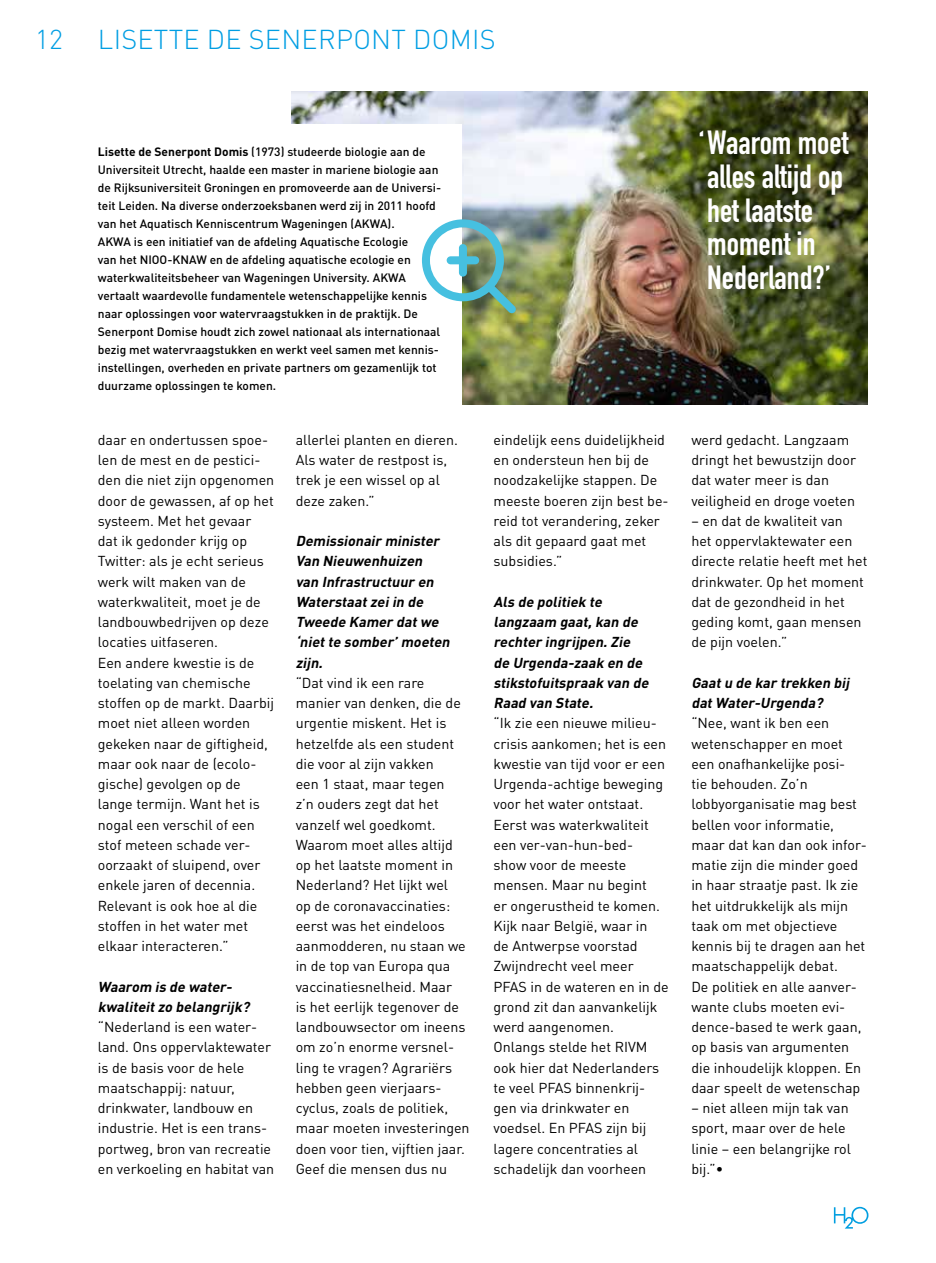
<style>
.page{position:relative;width:936px;height:1263px;background:#fff}
.page>*{position:absolute;margin:0;border:0;box-sizing:border-box;transform-origin:0 0}
.t1{font:33px/33.9px "DIN Engschrift";color:#fff}
.t2{font:300 27px "DIN Pro";letter-spacing:.01em;color:#009ee3}
.t3{font:14.25px/20.2px "DIN Pro";color:#000}
.t4{font:italic 700 14.25px/20.2px "DIN Pro";color:#000}
.t5{font:500 12px/18px "DIN Pro";color:#000}
.s1{font-weight:700}
</style>
<div class="page">
<svg style="left:833px;top:1207px;width:35px;height:21px"></svg>
<img style="left:291px;top:92px;width:576px;height:312px">
<div style="left:271px;top:124px;width:190px;height:294px;background:#fff"></div>
<svg style="left:422px;top:215px;width:94px;height:98px"></svg>
<h2 class="t2" style="left:35px;top:18px;width:29px">12</h2>
<h2 class="t2" style="left:98px;top:18px;width:399px">LISETTE DE SENERPONT DOMIS</h2>
<p class="t5" style="left:98px;top:141px;width:345px"><span class="s1">Lisette de Senerpont Domis</span> (1973) studeerde biologie aan de Universiteit Utrecht, haalde een master in mariene biologie aan de Rijksuniversiteit Groningen en promoveerde aan de Universi&shy;teit Leiden. Na diverse onderzoeksbanen werd zij in 2011 hoofd van het Aquatisch Kenniscentrum Wageningen (AKWA).<br>AKWA is een initiatief van de afdeling Aquatische Ecologie<br>van het NIOO-KNAW en de afdeling aquatische ecologie en waterkwaliteitsbeheer van Wageningen University. AKWA vertaalt waardevolle fundamentele wetenschappelijke kennis naar oplossingen voor watervraagstukken in de praktijk. De Senerpont Domise houdt zich zowel nationaal als internationaal bezig met watervraagstukken en werkt veel samen met kennis&shy;instellingen, overheden en private partners om gezamenlijk tot duurzame oplossingen te komen.</p>
<p class="t3" style="left:98px;top:428px;width:178px">daar en ondertussen spoe&shy;len de mest en de pestici&shy;den die niet zijn opgenomen door de gewassen, af op het systeem. Met het gevaar dat ik gedonder krijg op<br>Twitter: als je echt serieus werk wilt maken van de waterkwaliteit, moet je de landbouwbedrijven op deze locaties uitfaseren.<br>Een andere kwestie is de toelating van chemische stoffen op de markt. Daarbij moet niet alleen worden gekeken naar de giftigheid, maar ook naar de (ecolo&shy;gische) gevolgen op de lange termijn. Want het is nogal een verschil of een stof meteen schade ver&shy;oorzaakt of sluipend, over enkele jaren of decennia.<br>Relevant is ook hoe al die stoffen in het water met elkaar interacteren.”</p>
<p class="t4" style="left:98px;top:975px;width:157px">Waarom is de water&shy;kwaliteitzo belangrij k?</p>
<p class="t3" style="left:98px;top:1015px;width:178px">“Nederland is een water&shy;land. Ons oppervlaktewater is de basis voor de hele maatschappij: natuur, drinkwater, landbouw en industrie. Het is een trans&shy;portweg, bron van recreatie en verkoeling en habitat van</p>
<p class="t3" style="left:296px;top:428px;width:164px">allerlei planten en dieren.<br>Als water de restpost is, trek je een wissel op al deze zaken.”</p>
<p class="t4" style="left:296px;top:529px;width:159px">Demissionairminister<br>Van Nieuwenhuizen van Infrastructuuren<br>Waterstaatzeiin de<br>Tweede Kamerdatwe ‘niette somber’moeten zijn.</p>
<p class="t3" style="left:296px;top:671px;width:175px">“Dat vind ik een rare manier van denken, die de urgentie miskent. Het is hetzelfde als een student die voor al zijn vakken<br>een 1 staat, maar tegen<br>z’n ouders zegt dat het vanzelf wel goedkomt.<br>Waarom moet alles altijd op het laatste moment in<br>Nederland? Het lijkt wel<br>op de coronavaccinaties: eerst was het eindeloos aanmodderen, nu staan we in de top van Europa qua vaccinatiesnelheid. Maar<br>is het eerlijk tegenover de landbouwsector om ineens om zo’n enorme versnel&shy;ling te vragen? Agrariërs hebben geen vierjaars&shy;cyclus, zoals de politiek, maar moeten investeringen doen voor tien, vijftien jaar.<br>Geef die mensen dus nu</p>
<h1 class="t1" style="left:698px;top:125px;width:151px">‘Waarom moet alles altijd op het laatste moment in<br>Nederland?’</h1>
<p class="t3" style="left:493px;top:428px;width:177px">eindelijk eens duidelijkheid en ondersteun hen bij de noodzakelijke stappen. De meeste boeren zijn best be&shy;reid tot verandering, zeker als dit gepaard gaat met subsidies.”</p>
<p class="t4" style="left:493px;top:590px;width:160px">Als de politiek te langzaam gaat,kan de rechteringrijpen.Zie de Urgenda-zaak en de stikstofuitspraak van de<br>Raad van State.</p>
<p class="t3" style="left:493px;top:712px;width:177px">“Ik zie een nieuwe milieu&shy;crisis aankomen; het is een kwestie van tijd voor er een<br>Urgenda-achtige beweging voor het water ontstaat.<br>Eerst was waterkwaliteit een ver-van-hun-bed&shy;show voor de meeste mensen. Maar nu begint<br>er ongerustheid te komen.<br>Kijk naar België, waar in<br>de Antwerpse voorstad<br>Zwijndrecht veel meer<br>PFAS in de wateren en in de grond zit dan aanvankelijk werd aangenomen.<br>Onlangs stelde het RIVM ook hier dat Nederlanders te veel PFAS binnenkrij&shy;gen via drinkwater en voedsel. En PFAS zijn bij lagere concentraties al schadelijk dan voorheen</p>
<p class="t3" style="left:691px;top:428px;width:166px">werd gedacht. Langzaam dringt het bewustzijn door dat water meer is dan veiligheid en droge voeten</p>
<p class="t3" style="left:691px;top:509px;width:177px">– en dat de kwaliteit van<br>het oppervlaktewater een directe relatie heeft met het drinkwater. Op het moment dat de gezondheid in het geding komt, gaan mensen de pijn voelen.”</p>
<p class="t4" style="left:691px;top:671px;width:159px">Gaatu de kartrekken bij datWater- Urgenda?</p>
<p class="t3" style="left:691px;top:712px;width:177px">“Nee, want ik ben een wetenschapper en moet een onafhankelijke posi-<br>tie behouden. Zo’n lobbyorganisatie mag best bellen voor informatie, maar dat kan dan ook infor&shy;matie zijn die minder goed in haar straatje past. Ik zie het uitdrukkelijk als mijn taak om met objectieve kennis bij te dragen aan het maatschappelijk debat.<br>De politiek en alle aanver&shy;wante clubs moeten evi&shy;dence-based te werk gaan, op basis van argumenten die inhoudelijk kloppen. En daar speelt de wetenschap</p>
<p class="t3" style="left:691px;top:1096px;width:161px">– niet alleen mijn tak van sport, maar over de hele linie – een belangrijke rol bij.”•</p>
</div>
